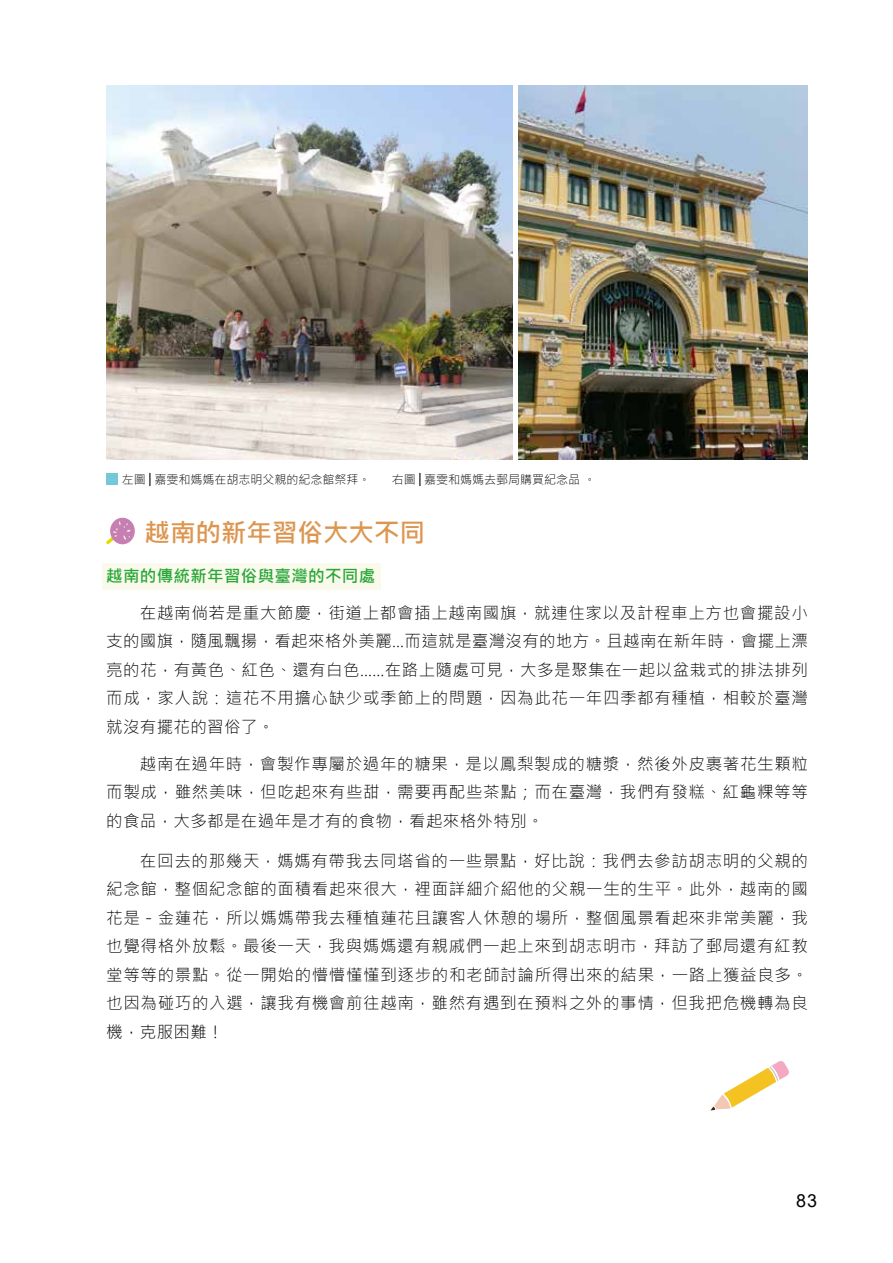
<style>
.page{position:relative;width:893px;height:1263px;background:#fff}
.page>*{position:absolute;margin:0;border:0;box-sizing:border-box;transform-origin:0 0}
.t1{font:700 25.5px "Microsoft Jheng Hei";color:#dd9650}
.t2{font:18px "Arial";color:#000}
.t3{font:300 16.5px/28.5px "Microsoft Jheng Hei";letter-spacing:.04em;color:#000;text-align:justify}
.t4{font:700 16.5px "Microsoft Jheng Hei";letter-spacing:.02em;color:#2aa738}
.t5{font:300 12px "Microsoft Jheng Hei";color:#000}
</style>
<div class="page">
<div style="left:102px;top:563px;width:279px;height:26px;background:#f8fae8"></div>
<img style="left:106px;top:85px;width:406px;height:375px">
<img style="left:519px;top:85px;width:289px;height:375px">
<div style="left:106px;top:473px;width:12px;height:12px;background:#74c8da"></div>
<svg style="left:106px;top:517px;width:29px;height:28px"></svg>
<svg style="left:711px;top:1061px;width:78px;height:49px"></svg>
<p class="t5" style="left:122px;top:472px;width:250px">左圖│嘉雯和媽媽在胡志明父親的紀念館祭拜。</p>
<p class="t5" style="left:392px;top:472px;width:206px">右圖│嘉雯和媽媽去郵局購買紀念品 。</p>
<h1 class="t1" style="left:145px;top:516px;width:282px">越南的新年習俗大大不同</h1>
<p class="t4" style="left:106px;top:565px;width:270px">越南的傳統新年習俗與臺灣的不同處</p>
<p class="t3" style="left:106px;top:598px;width:703px">　　在越南倘若是重大節慶，街道上都會插上越南國旗，就連住家以及計程車上方也會擺設小支的國旗，隨風飄揚，看起來格外美麗…而這就是臺灣沒有的地方。且越南在新年時，會擺上漂亮的花，有黃色、紅色、還有白色……在路上隨處可見，大多是聚集在一起以盆栽式的排法排列而成，家人說：這花不用擔心缺少或季節上的問題，因為此花一年四季都有種植，相較於臺灣就沒有擺花的習俗了。</p>
<p class="t3" style="left:106px;top:749px;width:703px">　　越南在過年時，會製作專屬於過年的糖果，是以鳳梨製成的糖漿，然後外皮裹著花生顆粒而製成，雖然美味，但吃起來有些甜，需要再配些茶點；而在臺灣，我們有發糕、紅龜粿等等的食品，大多都是在過年是才有的食物，看起來格外特別。</p>
<p class="t3" style="left:106px;top:846px;width:703px">　　在回去的那幾天，媽媽有帶我去同塔省的一些景點，好比說：我們去參訪胡志明的父親的紀念館，整個紀念館的面積看起來很大，裡面詳細介紹他的父親一生的生平。此外，越南的國花是－金蓮花，所以媽媽帶我去種植蓮花且讓客人休憩的場所，整個風景看起來非常美麗，我也覺得格外放鬆。最後一天，我與媽媽還有親戚們一起上來到胡志明市，拜訪了郵局還有紅教堂等等的景點。從一開始的懵懵懂懂到逐步的和老師討論所得出來的結果，一路上獲益良多。也因為碰巧的入選，讓我有機會前往越南，雖然有遇到在預料之外的事情，但我把危機轉為良機，克服困難！</p>
<p class="t2" style="left:796px;top:1188px;width:22px">83</p>
</div>
